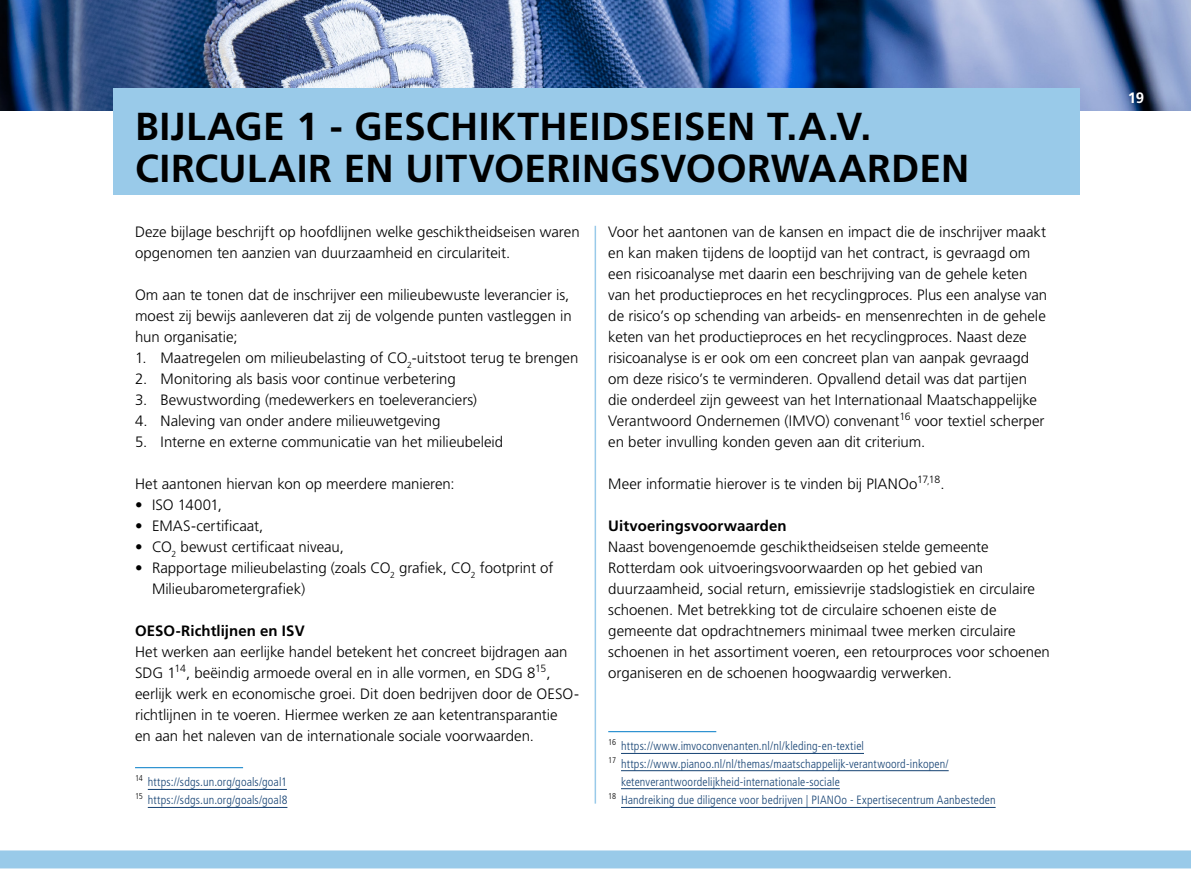
<style>
.page{position:relative;width:1191px;height:893px;background:#fff}
.page>*{position:absolute;margin:0;border:0;box-sizing:border-box;transform-origin:0 0}
.H2_Hoofdstuk_Kop{font:700 39px/42px "Frutiger LT Std";letter-spacing:.005em;color:#000}
.P_Body{font:300 15px/21px "Frutiger LT Std";color:#000}
.Body_L{font:300 15px/21px "Frutiger LT Std";color:#000}
.H3_Subkop{font:700 15px "Frutiger LT Std";letter-spacing:.005em;color:#000}
.t1{font:700 15px "Frutiger LT Std";color:#fff}
.voetnoot{font:300 condensed 12px/18px "Frutiger LT Std";letter-spacing:.01em;color:#154273}
</style>
<div class="page">
<img style="left:0;top:0;width:1191px;height:111px">
<div style="left:114px;top:88px;width:966px;height:107px;background:#99cae9"></div>
<div style="left:0;top:850px;width:1191px;height:18px;background:#99cae9"></div>
<hr style="left:594px;top:226px;width:2px;height:578px;background:#99cae9">
<hr style="left:135px;top:767px;width:108px;height:1px;background:#007bc7">
<hr style="left:148px;top:789px;width:139px;height:1px;background:#154273">
<hr style="left:148px;top:807px;width:139px;height:1px;background:#154273">
<hr style="left:608px;top:731px;width:108px;height:1px;background:#007bc7">
<hr style="left:621px;top:753px;width:243px;height:1px;background:#154273">
<hr style="left:621px;top:770px;width:327px;height:1px;background:#154273">
<hr style="left:621px;top:788px;width:218px;height:1px;background:#154273">
<hr style="left:621px;top:807px;width:374px;height:1px;background:#154273">
<h2 class="H2_Hoofdstuk_Kop" style="left:135px;top:105px;width:836px">BIJLAGE 1 - GESCHIKTHEIDSEISEN T.A.V.<br>CIRCULAIR EN UITVOERINGSVOORWAARDEN</h2>
<p class="P_Body" style="left:135px;top:221px;width:446px">Deze bijlage beschrijft op hoofdlijnen welke geschiktheidseisen waren opgenomen ten aanzien van duurzaamheid en circulariteit.</p>
<p class="P_Body" style="left:135px;top:284px;width:438px">Om aan te tonen dat de inschrijver een milieubewuste leverancier is, moest zij bewijs aanleveren dat zij de volgende punten vastleggen in hun organisatie;</p>
<p class="P_Body" style="left:135px;top:347px;width:445px">1. Maatregelen om milieubelasting of CO<sub>2</sub>-uitstoot terug te brengen</p>
<p class="P_Body" style="left:135px;top:368px;width:322px">2. Monitoring als basis voor continue verbetering</p>
<p class="P_Body" style="left:135px;top:389px;width:343px">3. Bewustwording (medewerkers en toeleveranciers)</p>
<p class="P_Body" style="left:135px;top:410px;width:307px">4. Naleving van onder andere milieuwetgeving</p>
<p class="P_Body" style="left:135px;top:431px;width:370px">5. Interne en externe communicatie van het milieubeleid</p>
<p class="P_Body" style="left:135px;top:473px;width:321px">Het aantonen hiervan kon op meerdere manieren:</p>
<p class="Body_L" style="left:135px;top:494px;width:89px">• ISO 14001,</p>
<p class="Body_L" style="left:135px;top:515px;width:130px">• EMAS-certificaat,</p>
<p class="Body_L" style="left:135px;top:536px;width:210px">• CO<sub>2</sub> bewust certificaat niveau,</p>
<p class="Body_L" style="left:152px;top:557px;width:403px;text-indent:-17px">• Rapportage milieubelasting (zoals CO<sub>2</sub> grafiek, CO<sub>2</sub> footprint of<br>Milieubarometergrafiek)</p>
<h3 class="H3_Subkop" style="left:135px;top:622px;width:171px">OESO-Richtlijnen en ISV</h3>
<p class="P_Body" style="left:135px;top:641px;width:444px">Het werken aan eerlijke handel betekent het concreet bijdragen aan SDG 1<sup>14</sup>, beëindig armoede overal en in alle vormen, en SDG 8<sup>15</sup>, eerlijk werk en economische groei. Dit doen bedrijven door de OESO&shy;richtlijnen in te voeren. Hiermee werken ze aan ketentransparantie<br>en aan het naleven van de internationale sociale voorwaarden.</p>
<p class="voetnoot" style="left:135px;top:773px;width:153px"><sup>14</sup> https://sdgs.un.org/goals/goal1</p>
<p class="voetnoot" style="left:135px;top:791px;width:154px"><sup>15</sup> https://sdgs.un.org/goals/goal8</p>
<p class="P_Body" style="left:608px;top:221px;width:440px">Voor het aantonen van de kansen en impact die de inschrijver maakt en kan maken tijdens de looptijd van het contract, is gevraagd om een risicoanalyse met daarin een beschrijving van de gehele keten van het productieproces en het recyclingproces. Plus een analyse van de risico’s op schending van arbeids- en mensenrechten in de gehele keten van het productieproces en het recyclingproces. Naast deze risicoanalyse is er ook om een concreet plan van aanpak gevraagd om deze risico’s te verminderen. Opvallend detail was dat partijen die onderdeel zijn geweest van het Internationaal Maatschappelijke Verantwoord Ondernemen (IMVO) convenant<sup>16</sup> voor textiel scherper en beter invulling konden geven aan dit criterium.</p>
<p class="P_Body" style="left:608px;top:473px;width:338px">Meer informatie hierover is te vinden bij PIANOo<sup>17</sup><sup>,</sup><sup>18</sup>.</p>
<h3 class="H3_Subkop" style="left:608px;top:517px;width:180px">Uitvoeringsvoorwaarden</h3>
<p class="P_Body" style="left:608px;top:536px;width:443px">Naast bovengenoemde geschiktheidseisen stelde gemeente Rotterdam ook uitvoeringsvoorwaarden op het gebied van duurzaamheid, social return, emissievrije stadslogistiek en circulaire schoenen. Met betrekking tot de circulaire schoenen eiste de gemeente dat opdrachtnemers minimaal twee merken circulaire schoenen in het assortiment voeren, een retourproces voor schoenen organiseren en de schoenen hoogwaardig verwerken.</p>
<p class="voetnoot" style="left:608px;top:737px;width:257px"><sup>16</sup> https://www.imvoconvenanten.nl/nl/kleding-en-textiel</p>
<p class="voetnoot" style="left:621px;top:755px;width:329px;text-indent:-13px"><sup>17</sup> https://www.pianoo.nl/nl/themas/maatschappelijk-verantwoord-inkopen/ ketenverantwoordelijkheid-internationale-sociale</p>
<p class="voetnoot" style="left:608px;top:791px;width:389px"><sup>18</sup> Handreiking due diligence voor bedrijven | PIANOo - Expertisecentrum Aanbesteden</p>
<p class="t1" style="left:1127px;top:89px;width:18px">19</p>
</div>
